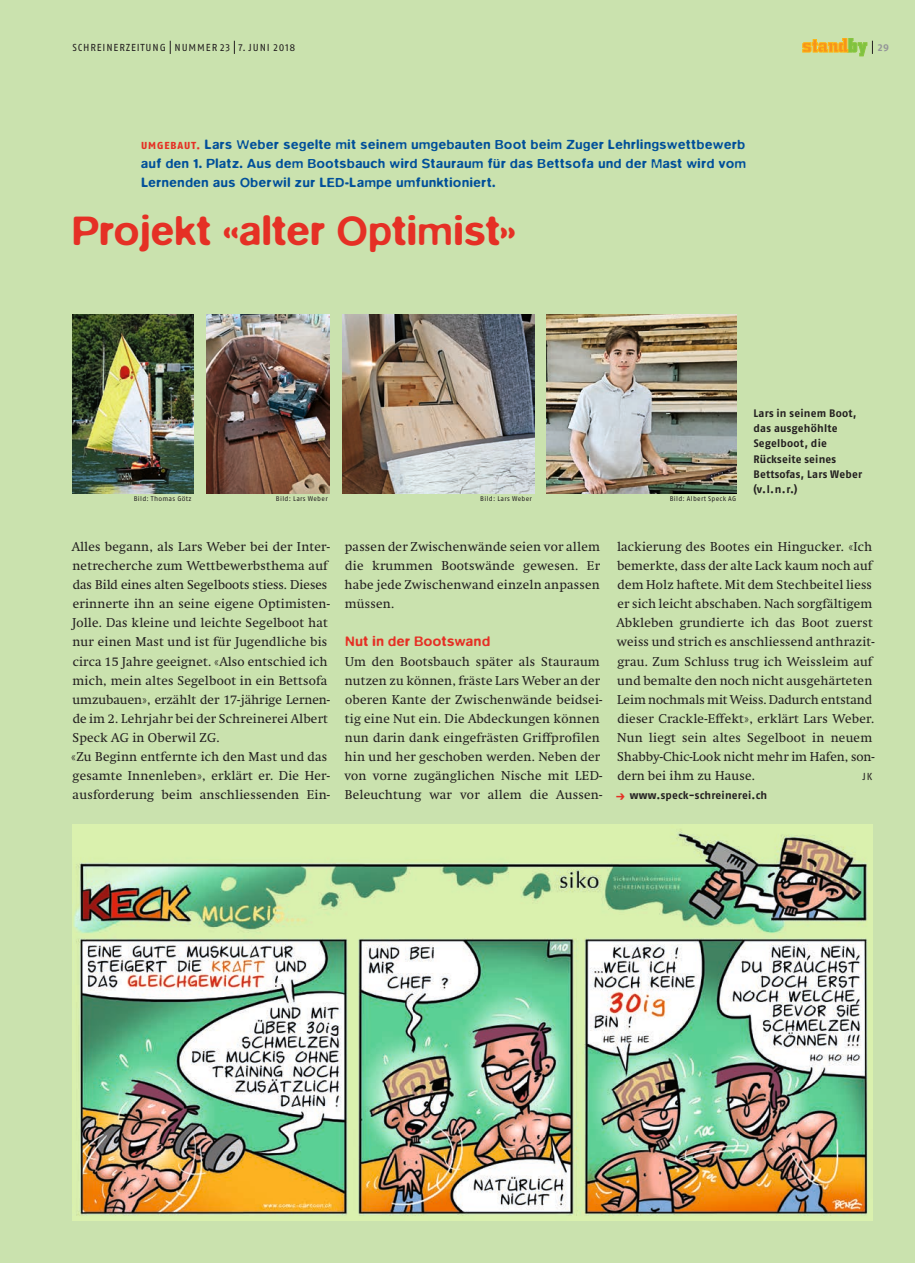
<style>
.page{position:relative;width:915px;height:1263px;background:#fff}
.page>*{position:absolute;margin:0;border:0;box-sizing:border-box;transform-origin:0 0}
.t1{font:500 42px "Blur OT";letter-spacing:.02em;color:#e53025}
.t2{font:500 14.25px "Blur OT";letter-spacing:.045em;color:#e53025}
.t3{font:500 13.5px/19.2px "Blur OT";letter-spacing:.05em;color:#01509a;text-align:justify}
.t4{font:12.75px/19.2px "Swift";letter-spacing:.02em;color:#231f20}
.t5{font:700 10.8px/15.3px "Fago OT";letter-spacing:.02em;color:#231f20}
.t6{font:10.2px "Fago OT";letter-spacing:.085em;color:#231f20}
.t7{font:700 10.2px "Fago OT";color:#939598}
.t8{font:6.75px "Fago OT";letter-spacing:.045em;color:#231f20}
.s1{font-family:"Fago OT";font-weight:800;font-size:10.2px;color:#e53025}
.s2{font-size:12px;color:#e53025}
</style>
<div class="page">
<div style="left:0;top:0;width:914px;height:1263px;background:#cae2ae"></div>
<svg style="left:170px;top:41px;width:1px;height:13px"></svg>
<svg style="left:234px;top:41px;width:1px;height:13px"></svg>
<svg style="left:802px;top:38px;width:70px;height:18px"></svg>
<img style="left:206px;top:315px;width:124px;height:178px">
<img style="left:342px;top:315px;width:192px;height:178px">
<img style="left:546px;top:315px;width:190px;height:178px">
<img style="left:72px;top:315px;width:121px;height:178px">
<img style="left:73px;top:825px;width:799px;height:395px">
<p class="t6" style="left:72px;top:41px;width:187px">SCHREINERZEITUNG NUMMER 23 7. Juni</p>
<p class="t6" style="left:273px;top:41px;width:23px">2018</p>
<p class="t7" style="left:877px;top:41px;width:13px">29</p>
<p class="t3" style="left:141px;top:135px;width:606px"><span class="s1">UMGEBAUT.</span> Lars Weber segelte mit seinem umgebauten Boot beim Zuger Lehrlingswettbewerb auf den 1. Platz. Aus dem Bootsbauch wird Stauraum für das Bettsofa und der Mast wird vom Lernenden aus Oberwil zur LED-Lampe umfunktioniert.</p>
<h1 class="t1" style="left:72px;top:206px;width:444px">Projekt «alter Optimist»</h1>
<p class="t8" style="left:134px;top:495px;width:59px">Bild: Thomas Götz</p>
<p class="t8" style="left:276px;top:495px;width:53px">Bild: Lars Weber</p>
<p class="t8" style="left:480px;top:495px;width:53px">Bild: Lars Weber</p>
<p class="t4" style="left:344px;top:537px;width:257px;text-align:justify">passen der Zwischenwände seien vor allem die krummen Bootswände gewesen. Er habe jede Zwischenwand einzeln anpassen müssen.</p>
<p class="t2" style="left:345px;top:633px;width:146px">Nut in der Bootswand</p>
<p class="t4" style="left:344px;top:652px;width:259px">Um den Bootsbauch später als Stauraum nutzen zu können, fräste Lars Weber an der oberen Kante der Zwischenwände beidsei&shy;tig eine Nut ein. Die Abdeckungen können nun darin dank eingefrästen Griffprofilen hin und her geschoben werden. Neben der von vorne zugänglichen Nische mit LED-Beleuchtung war vor allem die Aussen-</p>
<p class="t4" style="left:71px;top:537px;width:260px">Alles begann, als Lars Weber bei der Inter&shy;netrecherche zum Wettbewerbsthema auf das Bild eines alten Segelboots stiess. Dieses erinnerte ihn an seine eigene Optimisten-Jolle. Das kleine und leichte Segelboot hat nur einen Mast und ist für Jugendliche bis circa 15 Jahre geeignet. «Also entschied ich mich, mein altes Segelboot in ein Bettsofa umzubauen», erzählt der 17-jährige Lernen&shy;de im 2. Lehrjahr bei der Schreinerei Albert Speck AG in Oberwil ZG.<br>«Zu Beginn entfernte ich den Mast und das gesamte Innenleben», erklärt er. Die Her&shy;ausforderung beim anschliessenden Ein-</p>
<p class="t8" style="left:669px;top:495px;width:68px">Bild: Albert Speck AG</p>
<p class="t5" style="left:753px;top:405px;width:110px">Lars in seinem Boot, das ausgehöhlte<br>Segelboot, die<br>Rückseite seines<br>Bettsofas, Lars Weber (v.l.n.r.)</p>
<p class="t4" style="left:616px;top:537px;width:260px">lackierung des Bootes ein Hingucker. «Ich bemerkte, dass der alte Lack kaum noch auf dem Holz haftete. Mit dem Stechbeitel liess er sich leicht abschaben. Nach sorgfältigem Abkleben grundierte ich das Boot zuerst weiss und strich es anschliessend anthrazit&shy;grau. Zum Schluss trug ich Weissleim auf und bemalte den noch nicht ausgehärteten Leim nochmals mit Weiss. Dadurch entstand dieser Crackle-Effekt», erklärt Lars Weber.<br>Nun liegt sein altes Segelboot in neuem Shabby-Chic-Look nicht mehr im Hafen, son&shy;dern bei ihm zu Hause.</p>
<p class="t6" style="left:862px;top:771px;width:11px">JK</p>
<p class="t5" style="left:615px;top:788px;width:153px"><span class="s2">→</span> www.speck-schreinerei.ch</p>
</div>
